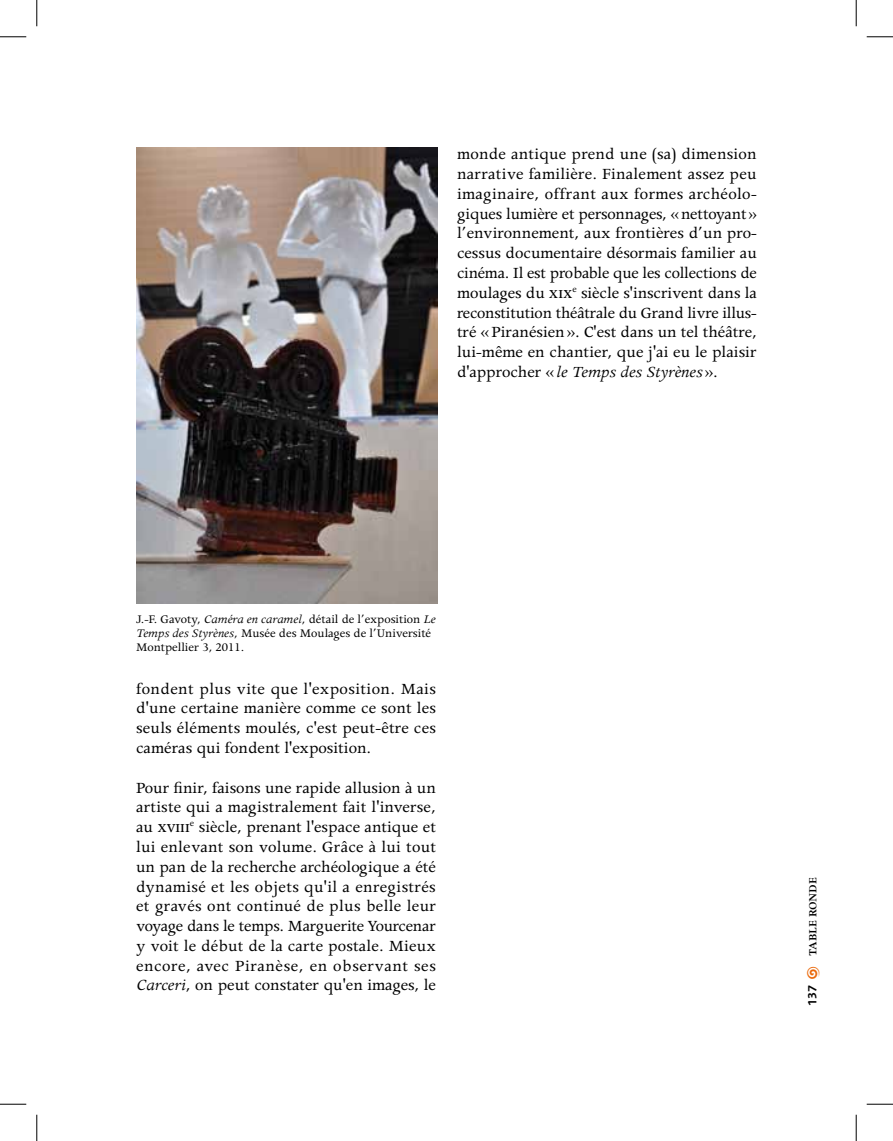
<style>
.page{position:relative;width:893px;height:1141px;background:#fff}
.page>*{position:absolute;margin:0;border:0;box-sizing:border-box;transform-origin:0 0}
.t1{font:17.5px/19.8px "Apollo";letter-spacing:.005em;color:#000;text-align:justify}
.t2{font:13.12px/14px "Apollo";color:#000}
.t3{font:600 12.42px "Apollo";color:#000}
.t4{font:12.25px "D Foundry Sans";color:#000}
.t5{font:12.25px "Altemus Checks Two";color:#eb690b}
.s1{font-family:"Apollo MT SC"}
.s2{font-style:italic}
</style>
<div class="page">
<img style="left:136px;top:147px;width:301px;height:456px">
<svg style="left:0;top:36px;width:26px;height:1px"></svg>
<svg style="left:866px;top:36px;width:26px;height:1px"></svg>
<svg style="left:0;top:1103px;width:26px;height:1px"></svg>
<svg style="left:866px;top:1103px;width:26px;height:1px"></svg>
<svg style="left:36px;top:0;width:1px;height:26px"></svg>
<svg style="left:36px;top:1114px;width:1px;height:26px"></svg>
<svg style="left:855px;top:0;width:1px;height:26px"></svg>
<svg style="left:855px;top:1114px;width:1px;height:26px"></svg>
<p class="t1" style="left:457px;top:145px;width:301px">monde antique prend une (sa) dimension narrative familière. Finalement assez peu imaginaire, offrant aux formes archéolo&shy;giques lumière et personnages, «nettoyant» l’environnement, aux frontières d’un pro&shy;cessus documentaire désormais familier au cinéma. Il est probable que les collections de moulages du <span class="s1">xix</span><sup>e</sup> siècle s'inscrivent dans la reconstitution théâtrale du Grand livre illus&shy;tré «Piranésien». C'est dans un tel théâtre, lui-même en chantier, que j'ai eu le plaisir d'approcher « <span class="s2">le Temps des Styrènes</span> ».</p>
<p class="t2" style="left:136px;top:612px;width:301px">J.-F. Gavoty, <span class="s2">Caméra en caramel</span>, détail de l’exposition <span class="s2">Le<br>Temps des Styrènes</span>, Musée des Moulages de l’Université<br>Montpellier 3, 2011.</p>
<p class="t1" style="left:136px;top:678px;width:301px">fondent plus vite que l'exposition. Mais d'une certaine manière comme ce sont les seuls éléments moulés, c'est peut-être ces caméras qui fondent l'exposition.</p>
<p class="t1" style="left:136px;top:777px;width:301px">Pour finir, faisons une rapide allusion à un artiste qui a magistralement fait l'inverse, au <span class="s1">xviii</span><sup>e</sup> siècle, prenant l'espace antique et lui enlevant son volume. Grâce à lui tout un pan de la recherche archéologique a été dynamisé et les objets qu'il a enregistrés et gravés ont continué de plus belle leur voyage dans le temps. Marguerite Yourcenar y voit le début de la carte postale. Mieux encore, avec Piranèse, en observant ses <span class="s2">Carceri</span>, on peut constater qu'en images, le</p>
<p class="t3" style="left:805px;top:955px;width:80px;rotate:-90deg">table ronde</p>
<p class="t5" style="left:805px;top:978px;width:14px;rotate:-90deg">/</p>
<p class="t4" style="left:805px;top:1005px;width:23px;rotate:-90deg">137</p>
</div>
